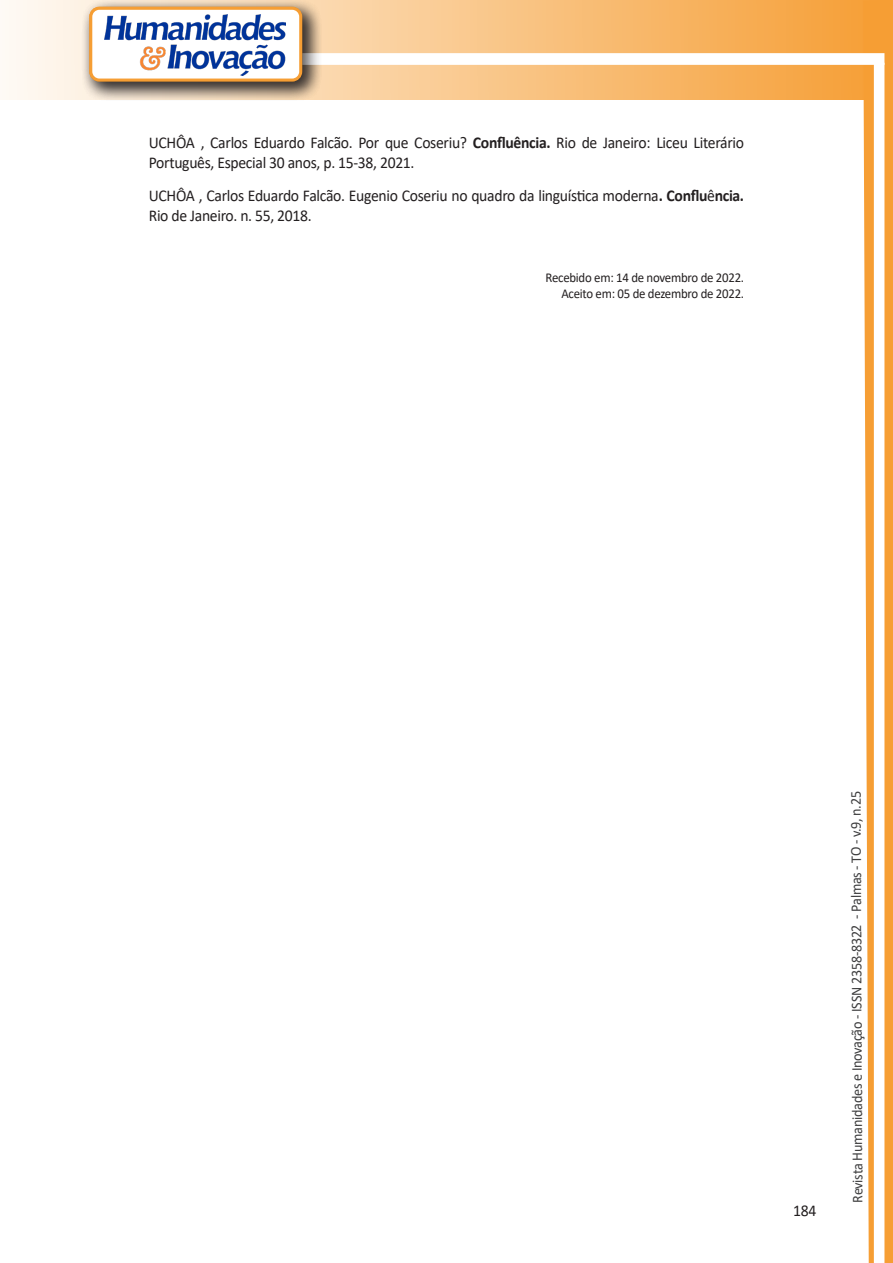
<style>
.page{position:relative;width:893px;height:1263px;background:#fff}
.page>*{position:absolute;margin:0;border:0;box-sizing:border-box;transform-origin:0 0}
.texto{font:16.5px/19.8px "Calibri";letter-spacing:-.02em;color:#231f20;scale:.95 1}
.t1{font:15px "Calibri";letter-spacing:-.025em;color:#3e3e3f;scale:.95 1}
.texto-2{font:13.5px "Calibri";letter-spacing:-.02em;color:#231f20;scale:.95 1}
.s1{font-weight:700}
</style>
<div class="page">
<svg style="left:5px;top:0;width:858px;height:100px;background:#f9c484"></svg>
<div style="left:302px;top:53px;width:582px;height:12px;background:#fff;border:2px solid #fff"></div>
<svg style="left:863px;top:0;width:30px;height:1263px"></svg>
<div style="left:81px;top:0;width:241px;height:102px;background:#231f20;opacity:.75"></div>
<svg style="left:91px;top:8px;width:210px;height:72px"></svg>
<div style="left:89px;top:7px;width:213px;height:75px;border:3px solid #f69e34;border-radius:9px"></div>
<p class="texto" style="left:149px;top:133px;width:628px">UCHÔA , Carlos Eduardo Falcão. Por que Coseriu? <span class="s1">Confluência.</span> Rio de Janeiro: Liceu Literário<br>Português, Especial 30 anos, p. 15-38, 2021.</p>
<p class="texto" style="left:149px;top:185px;width:628px">UCHÔA , Carlos Eduardo Falcão. Eugenio Coseriu no quadro da linguística moderna<span class="s1">. Conflu</span>ê<span class="s1">ncia.<br></span>Rio de Janeiro. n. 55, 2018.</p>
<p class="texto-2" style="left:546px;top:268px;width:211px">Recebido em: 14 de novembro de 2022.</p>
<p class="texto-2" style="left:561px;top:284px;width:194px">Aceito em: 05 de dezembro de 2022.</p>
<p class="texto" style="left:793px;top:1200px;width:26px">184</p>
<p class="t1" style="left:846px;top:1203px;width:435px;rotate:-90deg">Revista Humanidades e Inovação - ISSN 2358-8322 - Palmas - TO - v.9, n.25</p>
</div>
